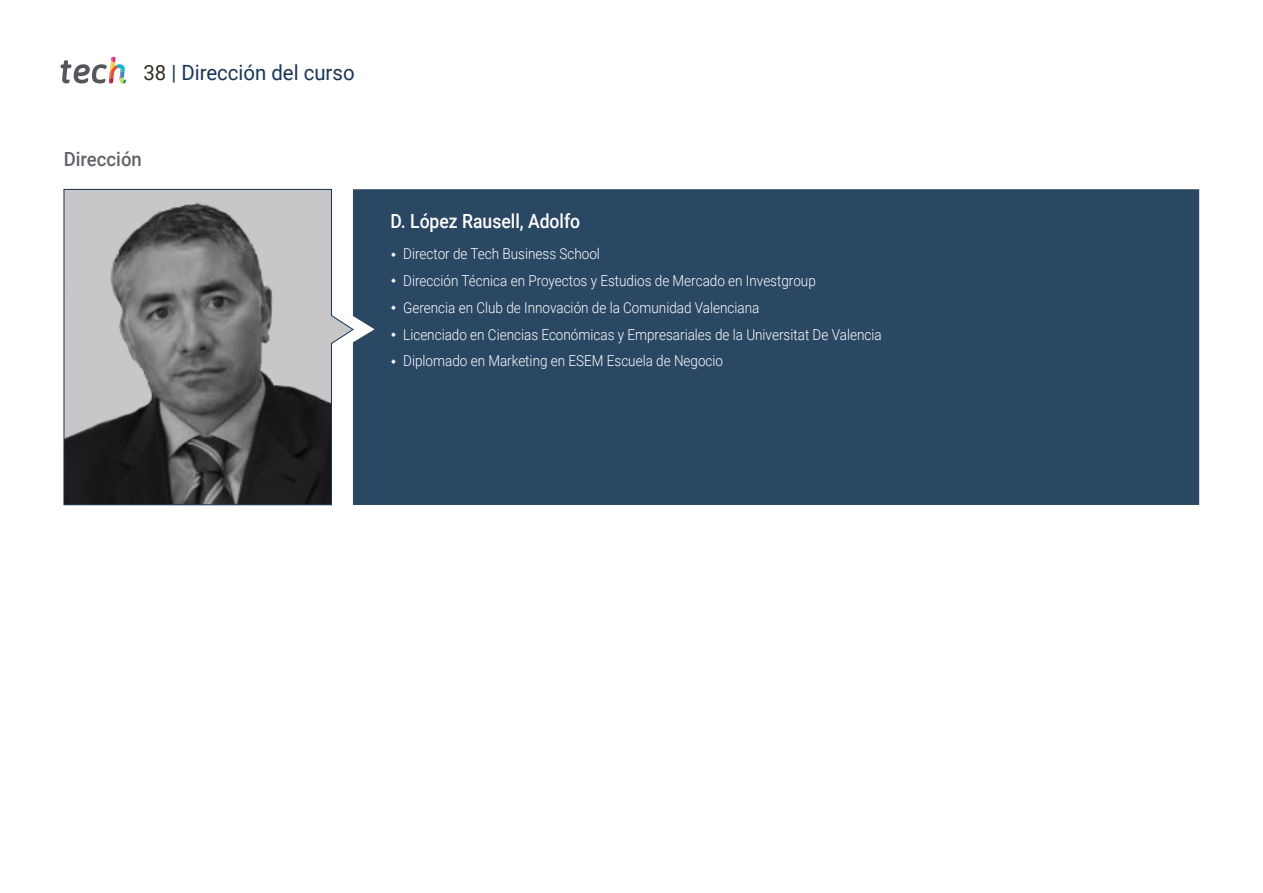
<style>
.page{position:relative;width:1263px;height:893px;background:#fff}
.page>*{position:absolute;margin:0;border:0;box-sizing:border-box;transform-origin:0 0}
.t1{font:21px "Roboto";color:#17355b}
.t2{font:500 19.5px "Roboto";color:#fff;scale:.9 1}
.t3{font:500 19.5px "Roboto";color:#61646a;scale:.95 1}
.t4{font:300 15px/26.7px "Roboto";color:#fff;scale:.9 1}
.s1{color:#312e20}
</style>
<div class="page">
<svg style="left:61px;top:57px;width:65px;height:27px"></svg>
<div style="left:354px;top:189px;width:845px;height:316px;background:#2a4763"></div>
<svg style="left:64px;top:189px;width:290px;height:316px;background:#848484"></svg>
<svg style="left:391px;top:252px;width:5px;height:5px"></svg>
<svg style="left:391px;top:278px;width:5px;height:5px"></svg>
<svg style="left:391px;top:305px;width:5px;height:5px"></svg>
<svg style="left:391px;top:332px;width:5px;height:5px"></svg>
<svg style="left:391px;top:359px;width:5px;height:5px"></svg>
<h1 class="t1" style="left:144px;top:57px;width:213px"><span class="s1">38</span> | Dirección del curso</h1>
<h2 class="t3" style="left:64px;top:145px;width:84px">Dirección</h2>
<h2 class="t2" style="left:390px;top:207px;width:212px">D. López Rausell, Adolfo</h2>
<p class="t4" style="left:403px;top:240px;width:533px">Director de Tech Business School<br>Dirección Técnica en Proyectos y Estudios de Mercado en Investgroup<br>Gerencia en Club de Innovación de la Comunidad Valenciana<br>Licenciado en Ciencias Económicas y Empresariales de la Universitat De Valencia Diplomado en Marketing en ESEM Escuela de Negocio</p>
</div>
